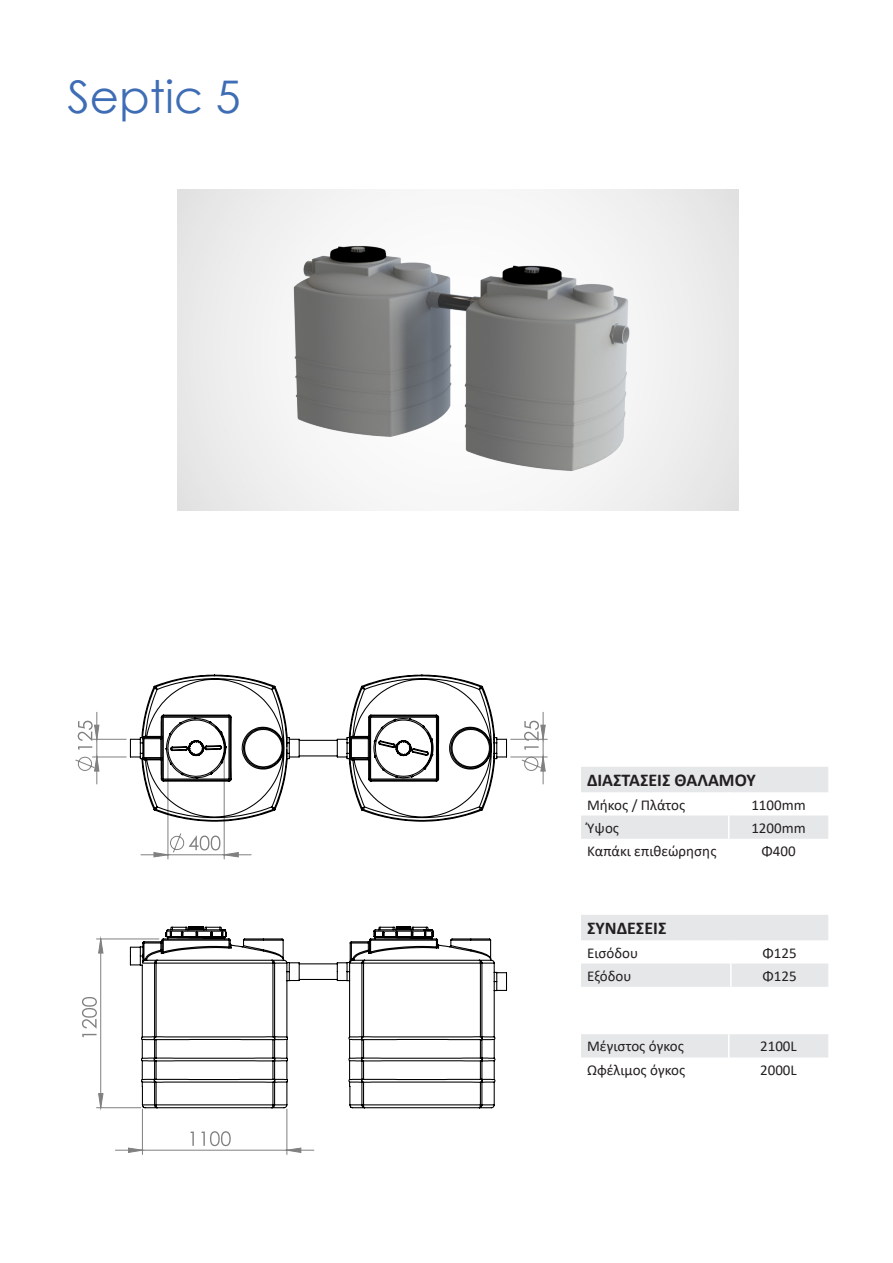
<style>
.page{position:relative;width:893px;height:1263px;background:#fff}
.page>*{position:absolute;margin:0;border:0;box-sizing:border-box;transform-origin:0 0}
.Title_20_pt{font:45px "Century Gothic";color:#3e6db5}
.t1{font:700 18px "Calibri";color:#231f20}
.t2{font:15px "Calibri";color:#231f20}
</style>
<div class="page">
<img style="left:177px;top:189px;width:562px;height:322px">
<svg style="left:581px;top:767px;width:247px;height:72px"></svg>
<div style="left:581px;top:1034px;width:247px;height:24px;background:#e6e7e9"></div>
<svg style="left:581px;top:915px;width:247px;height:72px"></svg>
<hr style="left:730px;top:940px;width:2px;height:23px;background:#fff">
<hr style="left:730px;top:963px;width:2px;height:24px;background:#fff">
<svg style="left:82px;top:997px;width:12px;height:40px"></svg>
<svg style="left:301px;top:1150px;width:13px;height:1px"></svg>
<svg style="left:115px;top:1150px;width:13px;height:1px"></svg>
<hr style="left:286px;top:1109px;width:1px;height:45px;background:#808080">
<hr style="left:142px;top:1109px;width:1px;height:45px;background:#808080">
<svg style="left:524px;top:712px;width:20px;height:13px"></svg>
<hr style="left:511px;top:757px;width:36px;height:1px;background:#808080">
<hr style="left:511px;top:739px;width:36px;height:1px;background:#808080">
<svg style="left:75px;top:712px;width:22px;height:60px"></svg>
<hr style="left:92px;top:757px;width:34px;height:1px;background:#808080">
<hr style="left:92px;top:739px;width:34px;height:1px;background:#808080">
<svg style="left:128px;top:1108px;width:173px;height:44px"></svg>
<svg style="left:95px;top:725px;width:450px;height:383px"></svg>
<svg style="left:129px;top:674px;width:379px;height:435px"></svg>
<p class="Title_20_pt" style="left:68px;top:66px;width:175px">Septic 5</p>
<p class="t1" style="left:587px;top:767px;width:170px">ΔΙΑΣΤΑΣΕΙΣ ΘΑΛΑΜΟΥ</p>
<p class="t2" style="left:587px;top:794px;width:100px">Μήκος / Πλάτος</p>
<p class="t2" style="left:751px;top:794px;width:56px">1100mm</p>
<p class="t2" style="left:587px;top:817px;width:33px">Ύψος</p>
<p class="t2" style="left:751px;top:817px;width:56px">1200mm</p>
<p class="t2" style="left:587px;top:841px;width:131px">Καπάκι επιθεώρησης</p>
<p class="t2" style="left:761px;top:841px;width:36px">Φ400</p>
<p class="t1" style="left:587px;top:915px;width:81px">ΣΥΝΔΕΣΕΙΣ</p>
<p class="t2" style="left:587px;top:942px;width:53px">Εισόδου</p>
<p class="t2" style="left:762px;top:942px;width:36px">Φ125</p>
<p class="t2" style="left:587px;top:965px;width:46px">Εξόδου</p>
<p class="t2" style="left:762px;top:965px;width:36px">Φ125</p>
<p class="t2" style="left:587px;top:1036px;width:98px">Μέγιστος όγκος</p>
<p class="t2" style="left:760px;top:1036px;width:38px">2100L</p>
<p class="t2" style="left:587px;top:1059px;width:100px">Ωφέλιμος όγκος</p>
<p class="t2" style="left:760px;top:1059px;width:38px">2000L</p>
</div>
